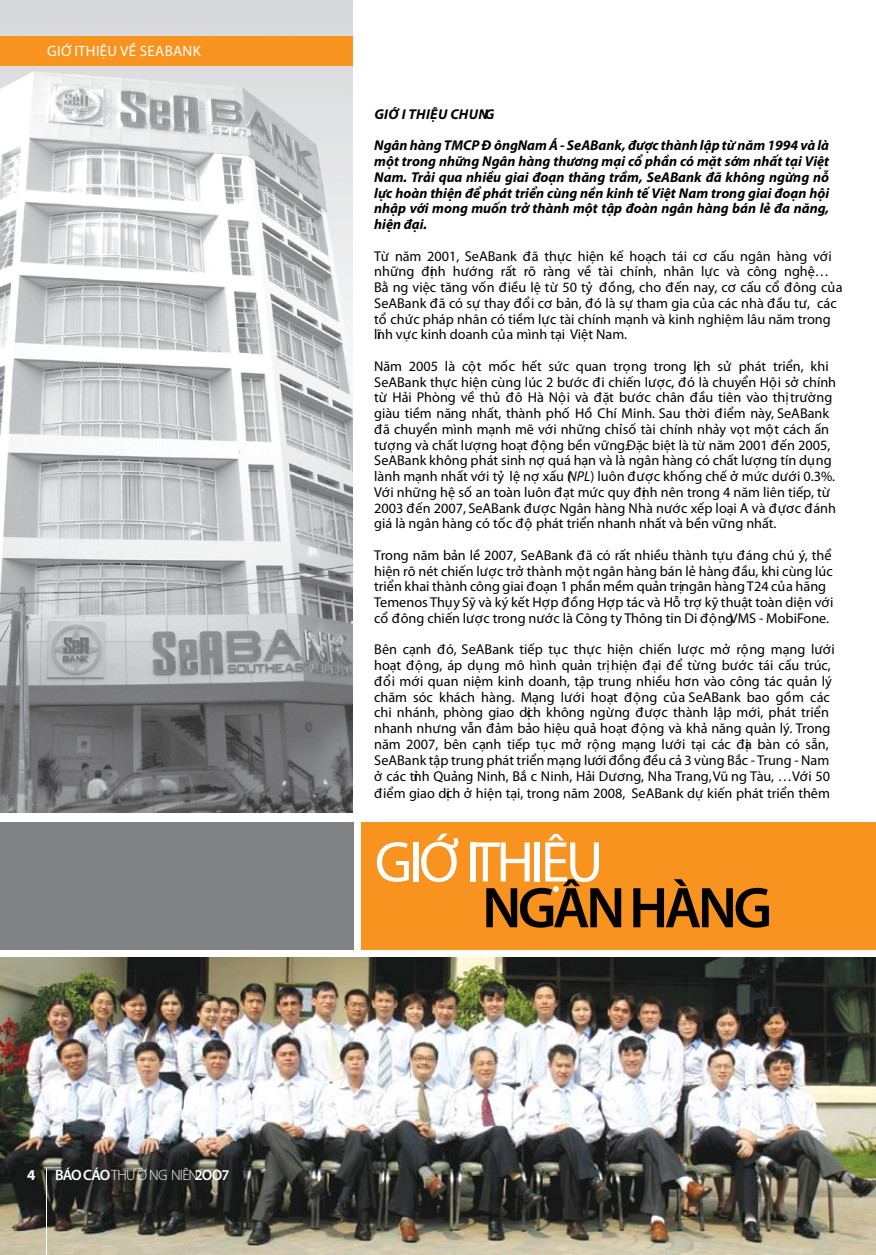
<style>
.page{position:relative;width:876px;height:1255px;background:#fff}
.page>*{position:absolute;margin:0;border:0;box-sizing:border-box;transform-origin:0 0}
.t1{font:57.9px "Myriad Pro";letter-spacing:-.06em;color:#fff}
.t2{font:600 57.9px "Myriad Pro";letter-spacing:-.06em;color:#000}
.t3{font:600 15px "Myriad Pro";letter-spacing:-.06em;color:#fff}
.t4{font:15px "Myriad Pro";letter-spacing:.02em;color:#fff}
.t5{font:700 15px "Myriad Pro";color:#fff}
.t6{font:14.25px/15.8px "Myriad Pro";color:#000}
.t7{font:italic 700 14.25px/15.8px "Myriad Pro";color:#000;text-align:justify}
.t8{font:italic 700 14.25px "Myriad Pro";letter-spacing:.02em;color:#000}
.s1{font-weight:300}
.s2{font-style:italic}
</style>
<div class="page">
<img style="left:0;top:0;width:353px;height:812px">
<div style="left:361px;top:821px;width:515px;height:128px;background:#f7931e"></div>
<div style="left:0;top:821px;width:354px;height:128px;background:#808285"></div>
<img style="left:0;top:957px;width:876px;height:297px">
<div style="left:0;top:37px;width:353px;height:29px;background:#f7931e"></div>
<hr style="left:46px;top:1168px;width:1px;height:86px;background:#fff">
<p class="t4" style="left:47px;top:42px;width:155px">GIỚ I THIỆU VỀ SEABANK</p>
<p class="t5" style="left:27px;top:1165px;width:10px">4</p>
<p class="t3" style="left:55px;top:1165px;width:176px">BÁO CÁO <span class="s1">THƯỜ NG NIÊN</span> 2OO7</p>
<p class="t8" style="left:374px;top:105px;width:122px">GIỚ I THIỆU CHUNG</p>
<p class="t7" style="left:374px;top:137px;width:456px">Ngân hàng TMCP Đ ông Nam Á - SeABank, được thành lập từ năm 1994 và là một trong những Ngân hàng thương mại cổ phần có mặt sớm nhất tại Việt Nam. Trải qua nhiều giai đoạn thăng trầm, SeABank đã không ngừng nỗ lực hoàn thiện để phát triển cùng nền kinh tế Việt Nam trong giai đoạn hội nhập với mong muốn trở thành một tập đoàn ngân hàng bán lẻ đa năng, hiện đại.</p>
<p class="t6" style="left:374px;top:248px;width:470px">Từ năm 2001, SeABank đã thực hiện kế hoạch tái cơ cấu ngân hàng với những định hướng rất rõ ràng về tài chính, nhân lực và công nghệ… Bằ ng việc tăng vốn điều lệ từ 50 tỷ đồng, cho đến nay, cơ cấu cổ đông của SeABank đã có sự thay đổi cơ bản, đó là sự tham gia của các nhà đầu tư, các tổ chức pháp nhân có tiềm lực tài chính mạnh và kinh nghiệm lâu năm trong lĩnh vực kinh doanh của mình tại Việt Nam.</p>
<p class="t6" style="left:374px;top:358px;width:463px">Năm 2005 là cột mốc hết sức quan trọng trong lịch sử phát triển, khi SeABank thực hiện cùng lúc 2 bước đi chiến lược, đó là chuyển Hội sở chính từ Hải Phòng về thủ đô Hà Nội và đặt bước chân đầu tiên vào thị trường giàu tiềm năng nhất, thành phố Hồ Chí Minh. Sau thời điểm này, SeABank đã chuyển mình mạnh mẽ với những chỉsố tài chính nhảy vọt một cách ấn tượng và chất lượng hoạt động bền vững. Đặc biệt là từ năm 2001 đến 2005, SeABank không phát sinh nợ quá hạn và là ngân hàng có chất lượng tín dụng lành mạnh nhất với tỷ lệ nợ xấu (<span class="s2">NPL</span>) luôn được khống chế ở mức dưới 0.3%.<br>Với những hệ số an toàn luôn đạt mức quy định nên trong 4 năm liên tiếp, từ 2003 đến 2007, SeABank được Ngân hàng Nhà nước xếp loại A và đựơc đánh giá là ngân hàng có tốc độ phát triển nhanh nhất và bền vững nhất.</p>
<p class="t6" style="left:374px;top:547px;width:461px">Trong năm bản lề 2007, SeABank đã có rất nhiều thành tựu đáng chú ý, thể hiện rõ nét chiến lược trở thành một ngân hàng bán lẻ hàng đầu, khi cùng lúc triển khai thành công giai đoạn 1 phần mềm quản trịngân hàng T24 của hãng Temenos Thụy Sỹ và ký kết Hợp đồng Hợp tác và Hỗ trợ kỹ thuật toàn diện với cổ đông chiến lược trong nước là Công ty Thông tin Di động VMS - MobiFone.</p>
<p class="t6" style="left:374px;top:641px;width:462px">Bên cạnh đó, SeABank tiếp tục thực hiện chiến lược mở rộng mạng lưới hoạt động, áp dụng mô hình quản trị hiện đại để từng bước tái cấu trúc, đổi mới quan niệm kinh doanh, tập trung nhiều hơn vào công tác quản lý chăm sóc khách hàng. Mạng lưới hoạt động của SeABank bao gồm các chi nhánh, phòng giao dịch không ngừng được thành lập mới, phát triển nhanh nhưng vẫn đảm bảo hiệu quả hoạt động và khả năng quản lý. Trong năm 2007, bên cạnh tiếp tục mở rộng mạng lưới tại các địa bàn có sẵn, SeABank tập trung phát triển mạng lưới đồng đều cả 3 vùng Bắc - Trung - Nam ở các tỉnh Quảng Ninh, Bắ c Ninh, Hải Dương, Nha Trang, Vũ ng Tàu, … Với 50 điểm giao dịch ở hiện tại, trong năm 2008, SeABank dự kiến phát triển thêm</p>
<h1 class="t1" style="left:375px;top:826px;width:230px">GIỚ I THIỆU</h1>
<h1 class="t2" style="left:482px;top:870px;width:291px">NGÂN HÀNG</h1>
</div>
